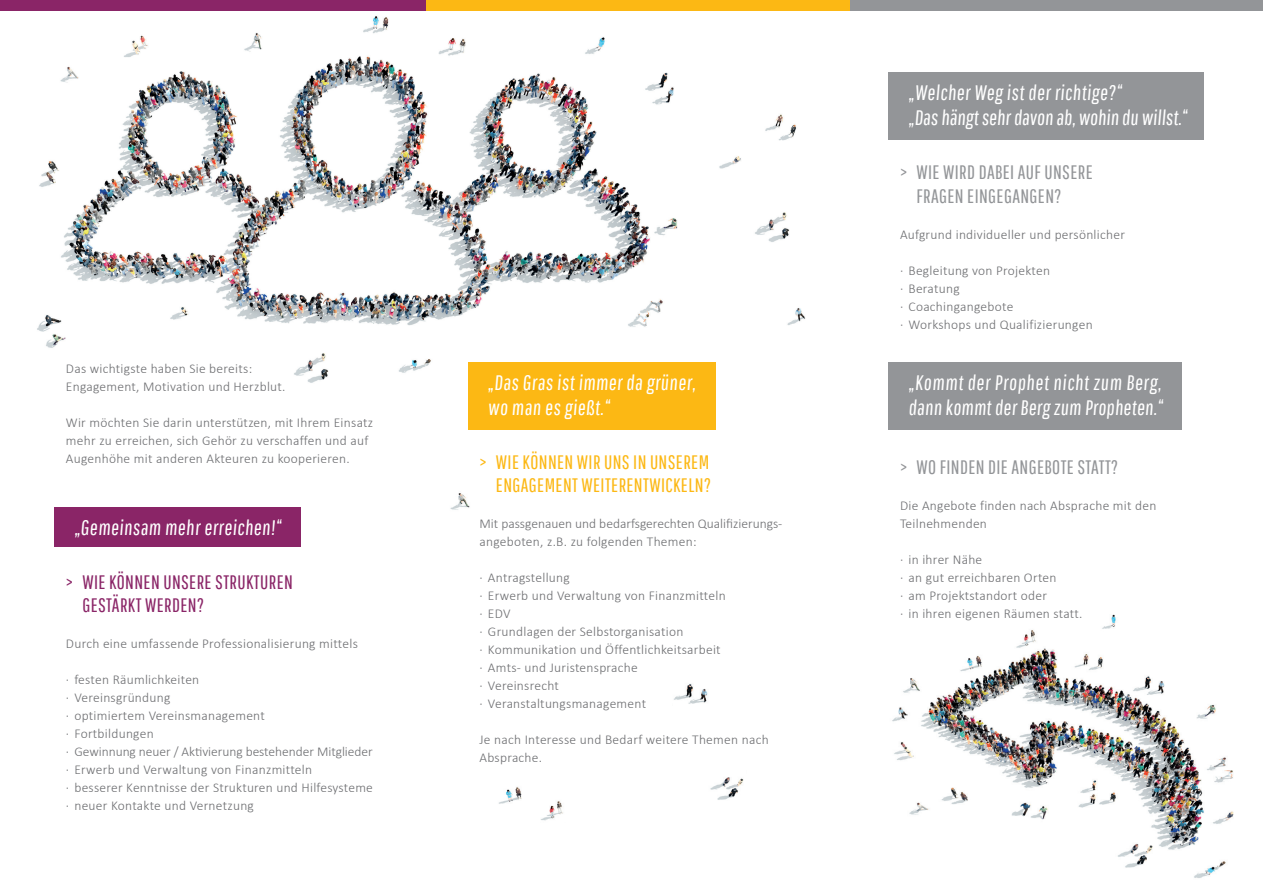
<style>
.page{position:relative;width:1263px;height:893px;background:#fff}
.page>*{position:absolute;margin:0;border:0;box-sizing:border-box;transform-origin:0 0}
.t1{font:21px/25.2px "Pathway Gothic One";color:#fff}
.t2{font:19.5px/23.4px "Pathway Gothic One";letter-spacing:.02em;color:#939598}
.t3{font:19.5px/23.4px "Pathway Gothic One";letter-spacing:.02em;color:#fcb814;text-align:right}
.t4{font:19.5px/23.4px "Pathway Gothic One";letter-spacing:.02em;color:#8a2567}
.t5{font:300 13.5px/18px "Calibri";letter-spacing:.02em;color:#6c6d70}
.t6{font:300 13.5px/18px "Calibri";color:#6c6d70}
</style>
<div class="page">
<img style="left:892px;top:614px;width:342px;height:264px">
<img style="left:37px;top:16px;width:769px;height:367px">
<div style="left:54px;top:508px;width:247px;height:39px;background:#8a2567"></div>
<div style="left:425px;top:0;width:425px;height:11px;background:#fcb814"></div>
<div style="left:0;top:0;width:425px;height:11px;background:#8a2567"></div>
<div style="left:850px;top:0;width:413px;height:11px;background:#939598"></div>
<div style="left:889px;top:72px;width:315px;height:68px;background:#939598"></div>
<div style="left:889px;top:362px;width:293px;height:67px;background:#939598"></div>
<div style="left:468px;top:362px;width:248px;height:68px;background:#fcb814"></div>
<img style="left:710px;top:777px;width:34px;height:23px">
<img style="left:674px;top:684px;width:34px;height:20px">
<img style="left:540px;top:801px;width:23px;height:20px">
<img style="left:499px;top:787px;width:23px;height:17px">
<img style="left:450px;top:493px;width:20px;height:17px">
<p class="t5" style="left:66px;top:359px;width:221px">Das wichtigste haben Sie bereits:<br>Engagement, Motivation und Herzblut.</p>
<p class="t5" style="left:66px;top:413px;width:309px">Wir möchten Sie darin unterstützen, mit Ihrem Einsatz mehr zu erreichen, sich Gehör zu verschaffen und auf<br>Augenhöhe mit anderen Akteuren zu kooperieren.</p>
<h1 class="t1" style="left:74px;top:514px;width:210px">„Gemeinsam mehr erreichen!“</h1>
<h2 class="t4" style="left:82px;top:570px;width:212px;text-indent:-16px">&gt; WIE KÖNNEN UNSERE STRUKTUREN<br>GESTÄRKT WERDEN?</h2>
<p class="t5" style="left:66px;top:635px;width:293px">Durch eine umfassende Professionalisierung mittels</p>
<p class="t5" style="left:66px;top:671px;width:309px">· festen Räumlichkeiten<br>· Vereinsgründung<br>· optimiertem Vereinsmanagement<br>· Fortbildungen<br>· Gewinnung neuer / Aktivierung bestehender Mitglieder · Erwerb und Verwaltung von Finanzmitteln<br>· besserer Kenntnisse der Strukturen und Hilfesysteme · neuer Kontakte und Vernetzung</p>
<h1 class="t1" style="left:488px;top:369px;width:211px">„Das Gras ist immer da grüner, wo man es gießt.“</h1>
<h2 class="t3" style="left:479px;top:450px;width:233px">&gt; WIE KÖNNEN WIR UNS IN UNSEREM<br>ENGAGEMENT WEITERENTWICKELN?</h2>
<p class="t6" style="left:479px;top:515px;width:304px">Mit passgenauen und bedarfsgerechten Qualifizierungs&shy;angeboten, z.B. zu folgenden Themen:</p>
<p class="t5" style="left:479px;top:569px;width:248px">· Antragstellung<br>· Erwerb und Verwaltung von Finanzmitteln · EDV<br>· Grundlagen der Selbstorganisation<br>· Kommunikation und Öffentlichkeitsarbeit · Amts- und Juristensprache<br>· Vereinsrecht<br>· Veranstaltungsmanagement</p>
<p class="t5" style="left:479px;top:731px;width:291px">Je nach Interesse und Bedarf weitere Themen nach<br>Absprache.</p>
<h1 class="t1" style="left:908px;top:79px;width:282px">„Welcher Weg ist der richtige?“<br>„Das hängt sehr davon ab,wohin du willst.“</h1>
<h2 class="t2" style="left:916px;top:160px;width:178px;text-indent:-16px">&gt; WIE WIRD DABEI AUF UNSERE<br>FRAGEN EINGEGANGEN?</h2>
<p class="t5" style="left:900px;top:225px;width:226px">Aufgrund individueller und persönlicher</p>
<p class="t5" style="left:900px;top:261px;width:194px">· Begleitung von Projekten<br>· Beratung<br>· Coachingangebote<br>· Workshops und Qualifizierungen</p>
<h1 class="t1" style="left:908px;top:369px;width:258px">„Kommt der Prophet nicht zum Berg, dann kommt der Berg zum Propheten.“</h1>
<h2 class="t2" style="left:900px;top:455px;width:220px">&gt; WO FINDEN DIE ANGEBOTE STATT?</h2>
<p class="t5" style="left:900px;top:497px;width:258px">Die Angebote finden nach Absprache mit den<br>Teilnehmenden</p>
<p class="t5" style="left:900px;top:551px;width:184px">· in ihrer Nähe<br>· an gut erreichbaren Orten<br>· am Projektstandort oder<br>· in ihren eigenen Räumen statt.</p>
</div>
